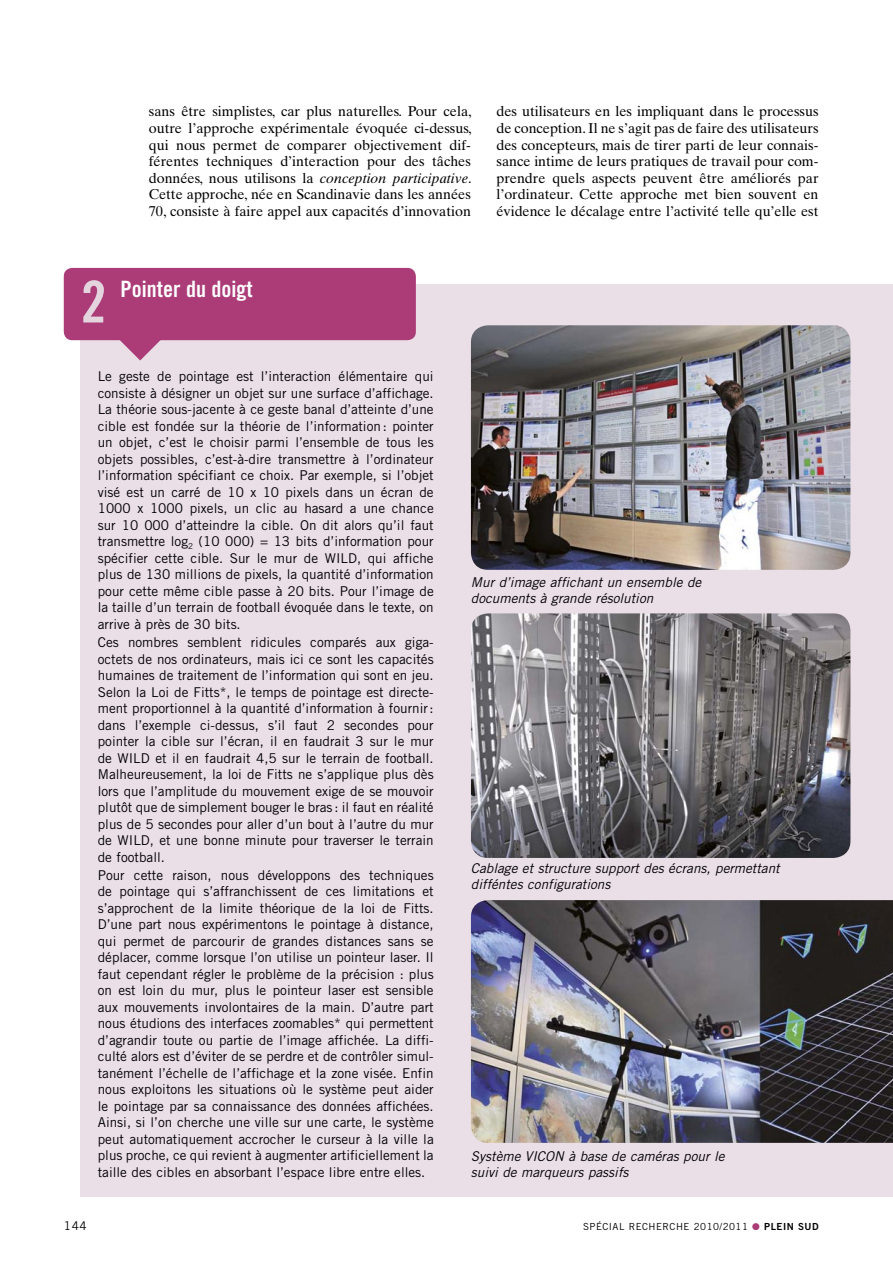
<style>
.page{position:relative;width:893px;height:1263px;background:#fff}
.page>*{position:absolute;margin:0;border:0;box-sizing:border-box;transform-origin:0 0}
._06_Titre_Encadré{font:57.75px "Trade Gothic Bold Cond Twenty";color:#e3d4de}
._06_Titre_Encadré-2{font:22.5px "Trade Gothic Bold Cond Twenty";color:#fff}
._03_Txt_Courant{font:14.25px/16.6px "Times Ten";color:#000;text-align:justify}
._06_Txt_Encadré{font:13.5px/16.5px "Trade Gothic";color:#000;text-align:justify}
._06_Txt_Encadré-2{font:italic 13.5px/16.5px "Trade Gothic";color:#000}
.t1{font:12px "Trade Gothic";color:#000}
.t2{font:9.75px "Trade Gothic";letter-spacing:.05em;color:#000}
.s1{font-style:italic}
.s2{color:#ab3c78}
.s3{font-family:"Trade Gothic Bold Two"}
</style>
<div class="page">
<div style="left:81px;top:284px;width:812px;height:913px;background:#eadee7"></div>
<img style="left:471px;top:613px;width:379px;height:245px">
<img style="left:471px;top:325px;width:379px;height:245px">
<img style="left:471px;top:900px;width:422px;height:243px">
<div style="left:64px;top:268px;width:352px;height:72px;background:#ab3c78;border-radius:9px"></div>
<svg style="left:116px;top:340px;width:50px;height:20px"></svg>
<p class="_03_Txt_Courant" style="left:149px;top:103px;width:324px">sans être simplistes, car plus naturelles. Pour cela, outre l’approche expérimentale évoquée ci-dessus, qui nous permet de comparer objectivement dif&shy;férentes techniques d’interaction pour des tâches données, nous utilisons la <span class="s1">conception participative</span>.<br>Cette approche, née en Scandinavie dans les années 70, consiste à faire appel aux capacités d’innovation</p>
<p class="_03_Txt_Courant" style="left:496px;top:103px;width:324px">des utilisateurs en les impliquant dans le processus de conception. Il ne s’agit pas de faire des utilisateurs des concepteurs, mais de tirer parti de leur connais&shy;sance intime de leurs pratiques de travail pour com&shy;prendre quels aspects peuvent être améliorés par l’ordinateur. Cette approche met bien souvent en évidence le décalage entre l’activité telle qu’elle est</p>
<p class="_06_Titre_Encadré" style="left:81px;top:267px;width:27px">2</p>
<p class="_06_Titre_Encadré-2" style="left:121px;top:275px;width:134px">Pointer du doigt</p>
<p class="_06_Txt_Encadré" style="left:98px;top:368px;width:337px">Le geste de pointage est l’interaction élémentaire qui consiste à désigner un objet sur une surface d’affichage.<br>La théorie sous-jacente à ce geste banal d’atteinte d’une cible est fondée sur la théorie de l’information: pointer un objet, c’est le choisir parmi l’ensemble de tous les objets possibles, c’est-à-dire transmettre à l’ordinateur l’information spécifiant ce choix. Par exemple, si l’objet visé est un carré de 10 x 10 pixels dans un écran de 1000 x 1000 pixels, un clic au hasard a une chance sur 10 000 d’atteindre la cible. On dit alors qu’il faut transmettre log<sub>2</sub> (10 000) = 13 bits d’information pour spécifier cette cible. Sur le mur de WILD, qui affiche plus de 130 millions de pixels, la quantité d’information pour cette même cible passe à 20 bits. Pour l’image de la taille d’un terrain de football évoquée dans le texte, on arrive à près de 30 bits.</p>
<p class="_06_Txt_Encadré" style="left:98px;top:634px;width:337px">Ces nombres semblent ridicules comparés aux giga&shy;octets de nos ordinateurs, mais ici ce sont les capacités humaines de traitement de l’information qui sont en jeu.<br>Selon la Loi de Fitts*, le temps de pointage est directe&shy;ment proportionnel à la quantité d’information à fournir: dans l’exemple ci-dessus, s’il faut 2 secondes pour pointer la cible sur l’écran, il en faudrait 3 sur le mur de WILD et il en faudrait 4,5 sur le terrain de football.<br>Malheureusement, la loi de Fitts ne s’applique plus dès lors que l’amplitude du mouvement exige de se mouvoir plutôt que de simplement bouger le bras : il faut en réalité plus de 5 secondes pour aller d’un bout à l’autre du mur de WILD, et une bonne minute pour traverser le terrain de football.</p>
<p class="_06_Txt_Encadré" style="left:98px;top:866px;width:337px">Pour cette raison, nous développons des techniques de pointage qui s’affranchissent de ces limitations et s’approchent de la limite théorique de la loi de Fitts.<br>D’une part nous expérimentons le pointage à distance, qui permet de parcourir de grandes distances sans se déplacer, comme lorsque l’on utilise un pointeur laser. Il faut cependant régler le problème de la précision : plus on est loin du mur, plus le pointeur laser est sensible aux mouvements involontaires de la main. D’autre part nous étudions des interfaces zoomables* qui permettent d’agrandir toute ou partie de l’image affichée. La diffi&shy;culté alors est d’éviter de se perdre et de contrôler simul&shy;tanément l’échelle de l’affichage et la zone visée. Enfin nous exploitons les situations où le système peut aider le pointage par sa connaissance des données affichées.<br>Ainsi, si l’on cherche une ville sur une carte, le système peut automatiquement accrocher le curseur à la ville la plus proche, ce qui revient à augmenter artificiellement la taille des cibles en absorbant l’espace libre entre elles.</p>
<p class="_06_Txt_Encadré-2" style="left:471px;top:573px;width:232px">Mur d’image affichant un ensemble de documents à grande résolution</p>
<p class="_06_Txt_Encadré-2" style="left:471px;top:859px;width:310px">Cablage et structure support des écrans, permettant difféntes configurations</p>
<p class="_06_Txt_Encadré-2" style="left:471px;top:1147px;width:255px">Système VICON à base de caméras pour le suivi de marqueurs passifs</p>
<p class="t1" style="left:64px;top:1219px;width:25px">144</p>
<p class="t2" style="left:583px;top:1221px;width:237px">SPÉCIAL RECHERCHE 2010/2011 <span class="s2">●</span> <span class="s3">PLEIN SUD</span></p>
</div>
